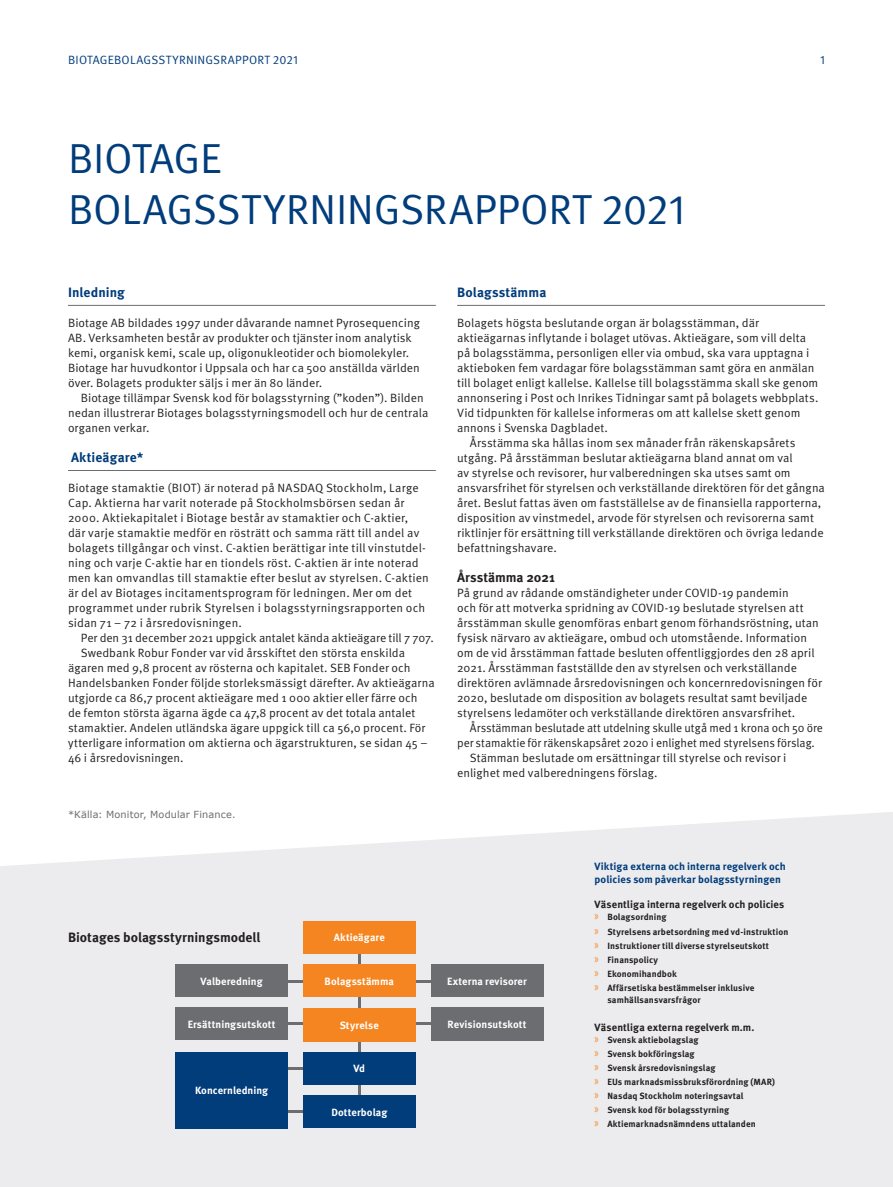
<style>
.page{position:relative;width:893px;height:1187px;background:#fff}
.page>*{position:absolute;margin:0;border:0;box-sizing:border-box;transform-origin:0 0}
.t1{font:42px/50.4px "Meta OT Norm";letter-spacing:-.01em;color:#013c7b}
.t2{font:700 13.5px "Meta OT";letter-spacing:-.005em;color:#231f20}
.t3{font:700 13.5px "Meta OT";letter-spacing:.005em;color:#013c7b}
.Body{font:12px/15px "Meta OT Norm";letter-spacing:.005em;color:#231f20}
.Body_pull-in{font:12px/15px "Meta OT Norm";color:#231f20}
.t4{font:12px "Meta OT Norm";letter-spacing:.02em;color:#013c7b}
.Box_white{font:700 10.5px "Meta OT";letter-spacing:.005em;color:#fff}
.Box_H1{font:700 10.5px/12.6px "Meta OT";letter-spacing:.01em;color:#013c7b}
.Box_H2{font:700 10.5px "Meta OT";letter-spacing:.01em;color:#231f20}
.Image_byline{font:9.75px "Verdana";letter-spacing:.015em;color:#6c6d70}
.t5{font:700 9px/12px "Meta OT";letter-spacing:.01em;color:#231f20}
.s1{font-family:"Myriad Pro";font-weight:400;font-size:13.5px;color:#f58520}
</style>
<div class="page">
<svg style="left:0;top:812px;width:893px;height:374px;background:#ededee"></svg>
<hr style="left:68px;top:305px;width:368px;height:1px;background:#6c6d70">
<hr style="left:68px;top:470px;width:368px;height:1px;background:#6c6d70">
<hr style="left:457px;top:305px;width:368px;height:1px;background:#6c6d70">
<hr style="left:358px;top:937px;width:2px;height:176px;background:#6c6d70">
<hr style="left:239px;top:979px;width:240px;height:3px;background:#6c6d70">
<hr style="left:219px;top:1067px;width:182px;height:2px;background:#6c6d70">
<hr style="left:239px;top:1022px;width:240px;height:2px;background:#6c6d70">
<hr style="left:218px;top:1110px;width:183px;height:2px;background:#6c6d70">
<div style="left:303px;top:920px;width:112px;height:33px;background:#f58520"></div>
<div style="left:303px;top:964px;width:112px;height:33px;background:#f58520"></div>
<div style="left:175px;top:964px;width:113px;height:33px;background:#6c6d70"></div>
<div style="left:431px;top:964px;width:112px;height:33px;background:#6c6d70"></div>
<div style="left:303px;top:1007px;width:112px;height:34px;background:#f58520"></div>
<div style="left:175px;top:1006px;width:113px;height:33px;background:#6c6d70"></div>
<div style="left:175px;top:1051px;width:113px;height:77px;background:#013c7b"></div>
<div style="left:431px;top:1006px;width:112px;height:34px;background:#6c6d70"></div>
<div style="left:303px;top:1051px;width:112px;height:33px;background:#013c7b"></div>
<div style="left:303px;top:1095px;width:112px;height:33px;background:#013c7b"></div>
<p class="t4" style="left:68px;top:53px;width:231px">BIOTAGEBOLAGSSTYRNINGSRAPPORT 2021</p>
<p class="t4" style="left:820px;top:53px;width:6px">1</p>
<p class="t1" style="left:68px;top:134px;width:619px">BIOTAGE<br>BOLAGSSTYRNINGSRAPPORT 2021</p>
<h2 class="t3" style="left:68px;top:284px;width:58px">Inledning</h2>
<p class="Body" style="left:68px;top:315px;width:353px">Biotage AB bildades 1997 under dåvarande namnet Pyrosequencing AB. Verksamheten består av produkter och tjänster inom analytisk kemi, organisk kemi, scale up, oligonukleotider och biomolekyler.<br>Biotage har huvudkontor i Uppsala och har ca 500 anställda världen över. Bolagets produkter säljs i mer än 80 länder.</p>
<p class="Body_pull-in" style="left:68px;top:390px;width:362px;text-indent:13px">Biotage tillämpar Svensk kod för bolagsstyrning (”koden”). Bilden nedan illustrerar Biotages bolagsstyrningsmodell och hur de centrala organen verkar.</p>
<h2 class="t3" style="left:71px;top:449px;width:74px">Aktieägare*</h2>
<p class="Body" style="left:68px;top:480px;width:362px">Biotage stamaktie (BIOT) är noterad på NASDAQ Stockholm, Large Cap. Aktierna har varit noterade på Stockholmsbörsen sedan år 2000. Aktiekapitalet i Biotage består av stamaktier och C-aktier,<br>där varje stamaktie medför en rösträtt och samma rätt till andel av bolagets tillgångar och vinst. C-aktien berättigar inte till vinstutdel&shy;ning och varje C-aktie har en tiondels röst. C-aktien är inte noterad men kan omvandlas till stamaktie efter beslut av styrelsen. C-aktien är del av Biotages incitamentsprogram för ledningen. Mer om det programmet under rubrik Styrelsen i bolagsstyrningsrapporten och sidan 71 – 72 i årsredovisningen.</p>
<p class="Body_pull-in" style="left:81px;top:630px;width:354px">Per den 31 december 2021 uppgick antalet kända aktieägare till 7 707.</p>
<p class="Body_pull-in" style="left:68px;top:645px;width:368px;text-indent:13px">Swedbank Robur Fonder var vid årsskiftet den största enskilda ägaren med 9,8 procent av rösterna och kapitalet. SEB Fonder och Handelsbanken Fonder följde storleksmässigt därefter. Av aktieägarna utgjorde ca 86,7 procent aktieägare med 1 000 aktier eller färre och<br>de femton största ägarna ägde ca 47,8 procent av det totala antalet stamaktier. Andelen utländska ägare uppgick till ca 56,0 procent. För ytterligare information om aktierna och ägarstrukturen, se sidan 45 – 46 i årsredovisningen.</p>
<p class="Image_byline" style="left:68px;top:807px;width:169px">*Källa: Monitor, Modular Finance.</p>
<h2 class="t3" style="left:457px;top:284px;width:91px">Bolagsstämma</h2>
<p class="Body" style="left:457px;top:315px;width:363px">Bolagets högsta beslutande organ är bolagsstämman, där aktieägarnas inflytande i bolaget utövas. Aktieägare, som vill delta på bolagsstämma, personligen eller via ombud, ska vara upptagna i aktieboken fem vardagar före bolagsstämman samt göra en anmälan till bolaget enligt kallelse. Kallelse till bolagsstämma skall ske genom annonsering i Post och Inrikes Tidningar samt på bolagets webbplats.<br>Vid tidpunkten för kallelse informeras om att kallelse skett genom annons i Svenska Dagbladet.</p>
<p class="Body_pull-in" style="left:457px;top:435px;width:369px;text-indent:13px">Årsstämma ska hållas inom sex månader från räkenskapsårets utgång. På årsstämman beslutar aktieägarna bland annat om val<br>av styrelse och revisorer, hur valberedningen ska utses samt om ansvarsfrihet för styrelsen och verkställande direktören för det gångna året. Beslut fattas även om fastställelse av de finansiella rapporterna, disposition av vinstmedel, arvode för styrelsen och revisorerna samt riktlinjer för ersättning till verkställande direktören och övriga ledande befattningshavare.</p>
<h3 class="t2" style="left:457px;top:569px;width:99px">Årsstämma 2021</h3>
<p class="Body" style="left:457px;top:585px;width:366px">På grund av rådande omständigheter under COVID-19 pandemin<br>och för att motverka spridning av COVID-19 beslutade styrelsen att årsstämman skulle genomföras enbart genom förhandsröstning, utan fysisk närvaro av aktieägare, ombud och utomstående. Information om de vid årsstämman fattade besluten offentliggjordes den 28 april 2021. Årsstämman fastställde den av styrelsen och verkställande direktören avlämnade årsredovisningen och koncernredovisningen för 2020, beslutade om disposition av bolagets resultat samt beviljade styrelsens ledamöter och verkställande direktören ansvarsfrihet.</p>
<p class="Body_pull-in" style="left:457px;top:720px;width:367px;text-indent:13px">Årsstämman beslutade att utdelning skulle utgå med 1 krona och 50 öre per stamaktie för räkenskapsåret 2020 i enlighet med styrelsens förslag.</p>
<p class="Body_pull-in" style="left:457px;top:750px;width:331px;text-indent:13px">Stämman beslutade om ersättningar till styrelse och revisor i enlighet med valberedningens förslag.</p>
<h3 class="t2" style="left:68px;top:929px;width:194px">Biotages bolagsstyrningsmodell</h3>
<p class="Box_white" style="left:334px;top:931px;width:52px">Aktieägare</p>
<p class="Box_white" style="left:201px;top:974px;width:64px">Valberedning</p>
<p class="Box_white" style="left:325px;top:974px;width:71px">Bolagsstämma</p>
<p class="Box_white" style="left:447px;top:974px;width:81px">Externa revisorer</p>
<p class="Box_white" style="left:188px;top:1017px;width:89px">Ersättningsutskott</p>
<p class="Box_white" style="left:340px;top:1018px;width:41px">Styrelse</p>
<p class="Box_white" style="left:448px;top:1017px;width:80px">Revisionsutskott</p>
<p class="Box_white" style="left:195px;top:1084px;width:75px">Koncernledning</p>
<p class="Box_white" style="left:353px;top:1062px;width:13px">Vd</p>
<p class="Box_white" style="left:331px;top:1105px;width:57px">Dotterbolag</p>
<p class="Box_H1" style="left:595px;top:860px;width:193px">Viktiga externa och interna regelverk och policies som påverkar bolagsstyrningen</p>
<p class="Box_H2" style="left:595px;top:898px;width:191px">Väsentliga interna regelverk och policies</p>
<p class="t5" style="left:595px;top:911px;width:73px"><span class="s1">»</span> Bolagsordning</p>
<p class="t5" style="left:595px;top:925px;width:195px"><span class="s1">»</span> Styrelsens arbetsordning med vd-instruktion</p>
<p class="t5" style="left:595px;top:939px;width:176px"><span class="s1">»</span> Instruktioner till diverse styrelseutskott</p>
<p class="t5" style="left:595px;top:953px;width:65px"><span class="s1">»</span> Finanspolicy</p>
<p class="t5" style="left:595px;top:968px;width:84px"><span class="s1">»</span> Ekonomihandbok</p>
<p class="t5" style="left:607px;top:982px;width:148px;text-indent:-13px"><span class="s1">»</span> Affärsetiska bestämmelser inklusive samhällsansvarsfrågor</p>
<p class="Box_H2" style="left:595px;top:1020px;width:161px">Väsentliga externa regelverk m.m.</p>
<p class="t5" style="left:595px;top:1033px;width:105px"><span class="s1">»</span> Svensk aktiebolagslag</p>
<p class="t5" style="left:595px;top:1047px;width:102px"><span class="s1">»</span> Svensk bokföringslag</p>
<p class="t5" style="left:595px;top:1061px;width:122px"><span class="s1">»</span> Svensk årsredovisningslag</p>
<p class="t5" style="left:595px;top:1076px;width:182px"><span class="s1">»</span> EUs marknadsmissbruksförordning (MAR)</p>
<p class="t5" style="left:595px;top:1090px;width:150px"><span class="s1">»</span> Nasdaq Stockholm noteringsavtal</p>
<p class="t5" style="left:595px;top:1104px;width:136px"><span class="s1">»</span> Svensk kod för bolagsstyrning</p>
<p class="t5" style="left:595px;top:1118px;width:163px"><span class="s1">»</span> Aktiemarknadsnämndens uttalanden</p>
</div>
